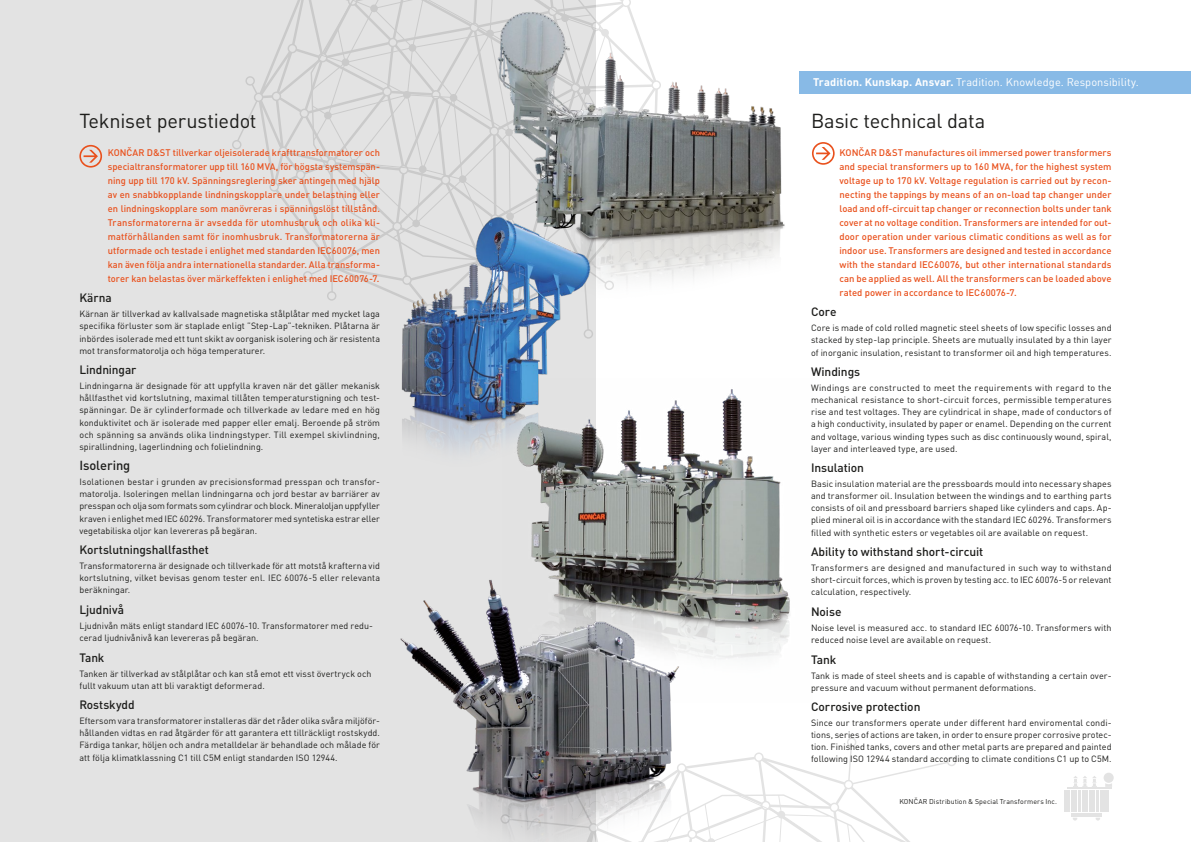
<style>
.page{position:relative;width:1191px;height:842px;background:#fff}
.page>*{position:absolute;margin:0;border:0;box-sizing:border-box;transform-origin:0 0}
.t1{font:20px "DIN";letter-spacing:-.015em;color:#1d1d1b}
.t2{font:500 13px "DIN";letter-spacing:-.01em;color:#1d1d1b}
.t3{font:500 12px "DIN";letter-spacing:-.005em;color:#1d1d1b}
.t4{font:11px "DIN";letter-spacing:.005em;color:#fff}
.t5{font:500 9.5px/14px "DIN";letter-spacing:.005em;color:#e9511d;text-align:justify}
.t6{font:9px/12.1px "DIN";letter-spacing:.005em;color:#1d1d1b;text-align:justify}
.t7{font:7px "DIN";letter-spacing:.01em;color:#1d1d1b}
.s1{font-weight:700}
</style>
<div class="page">
<div style="left:0;top:0;width:595px;height:842px;background:#e3e3e3"></div>
<svg style="left:682px;top:737px;width:274px;height:105px"></svg>
<svg style="left:232px;top:76px;width:22px;height:73px"></svg>
<svg style="left:254px;top:0;width:377px;height:301px"></svg>
<svg style="left:812px;top:142px;width:22px;height:23px"></svg>
<svg style="left:79px;top:145px;width:23px;height:23px"></svg>
<img style="left:531px;top:378px;width:259px;height:281px">
<img style="left:483px;top:4px;width:302px;height:335px">
<img style="left:386px;top:213px;width:208px;height:267px">
<img style="left:400px;top:577px;width:282px;height:265px">
<svg style="left:1105px;top:783px;width:7px;height:4px"></svg>
<svg style="left:1073px;top:776px;width:24px;height:11px"></svg>
<div style="left:1103px;top:773px;width:10px;height:10px;background:#e3e3e3;border-radius:50%"></div>
<hr style="left:1067px;top:788px;width:45px;height:1px;background:#e3e3e3">
<div style="left:1064px;top:790px;width:5px;height:22px;background:#e3e3e3"></div>
<hr style="left:1071px;top:790px;width:2px;height:22px;background:#e3e3e3">
<hr style="left:1074px;top:790px;width:3px;height:22px;background:#e3e3e3">
<hr style="left:1078px;top:790px;width:2px;height:22px;background:#e3e3e3">
<hr style="left:1082px;top:790px;width:2px;height:22px;background:#e3e3e3">
<hr style="left:1085px;top:790px;width:2px;height:22px;background:#e3e3e3">
<hr style="left:1089px;top:790px;width:2px;height:22px;background:#e3e3e3">
<hr style="left:1092px;top:790px;width:3px;height:22px;background:#e3e3e3">
<hr style="left:1096px;top:790px;width:2px;height:22px;background:#e3e3e3">
<hr style="left:1100px;top:790px;width:2px;height:22px;background:#e3e3e3">
<div style="left:1103px;top:790px;width:5px;height:22px;background:#e3e3e3"></div>
<hr style="left:1071px;top:813px;width:31px;height:4px;background:#e3e3e3">
<div style="left:799px;top:71px;width:392px;height:23px;background:#88bae6"></div>
<h1 class="t1" style="left:79px;top:108px;width:179px">Tekniset perustiedot</h1>
<p class="t5" style="left:108px;top:145px;width:274px">KONČAR D&amp;ST tillverkar oljeisolerade krafttransformatorer och specialtransformatorer upp till 160 MVA, för högsta systemspän&shy;ning upp till 170 kV. Spänningsreglering sker antingen med hjälp av en snabbkopplande lindningskopplare under belastning eller en lindningskopplare som manövreras i spänningslöst tillstånd.<br>Transformatorerna är avsedda för utomhusbruk och olika kli&shy;matförhållanden samt för inomhusbruk. Transformatorerna är utformade och testade i enlighet med standarden IEC60076, men kan även följa andra internationella standarder. Alla transforma&shy;torer kan belastas över märkeffekten i enlighet med IEC60076-7.</p>
<h3 class="t3" style="left:79px;top:290px;width:34px">Kärna</h3>
<p class="t6" style="left:79px;top:308px;width:302px">Kärnan är tillverkad av kallvalsade magnetiska stålplåtar med mycket laga specifika förluster som är staplade enligt ”Step-Lap”-tekniken. Plåtarna är inbördes isolerade med ett tunt skikt av oorganisk isolering och är resistenta mot transformatorolja och höga temperaturer.</p>
<h3 class="t3" style="left:79px;top:362px;width:59px">Lindningar</h3>
<p class="t6" style="left:79px;top:380px;width:302px">Lindningarna är designade för att uppfylla kraven när det gäller mekanisk hållfasthet vid kortslutning, maximal tillåten temperaturstigning och test&shy;spänningar. De är cylinderformade och tillverkade av ledare med en hög konduktivitet och är isolerade med papper eller emalj. Beroende på ström och spänning sa används olika lindningstyper. Till exempel skivlindning, spirallindning, lagerlindning och folielindning.</p>
<h2 class="t2" style="left:79px;top:457px;width:52px">Isolering</h2>
<p class="t6" style="left:79px;top:476px;width:302px">Isolationen bestar i grunden av precisionsformad presspan och transfor&shy;matorolja. Isoleringen mellan lindningarna och jord bestar av barriärer av presspan och olja som formats som cylindrar och block. Mineraloljan uppfyller kraven i enlighet med IEC 60296. Transformatorer med syntetiska estrar eller vegetabiliska oljor kan levereras på begäran.</p>
<h3 class="t3" style="left:79px;top:542px;width:131px">Kortslutningshallfasthet</h3>
<p class="t6" style="left:79px;top:560px;width:302px">Transformatorerna är designade och tillverkade för att motstå krafterna vid kortslutning, vilket bevisas genom tester enl. IEC 60076-5 eller relevanta beräkningar.</p>
<h3 class="t3" style="left:79px;top:602px;width:46px">Ljudnivå</h3>
<p class="t6" style="left:79px;top:619px;width:295px">Ljudnivån mäts enligt standard IEC 60076-10. Transformatorer med redu&shy;cerad ljudnivånivå kan levereras på begäran.</p>
<h3 class="t3" style="left:79px;top:650px;width:27px">Tank</h3>
<p class="t6" style="left:79px;top:667px;width:294px">Tanken är tillverkad av stålplåtar och kan stå emot ett visst övertryck och fullt vakuum utan att bli varaktigt deformerad.</p>
<h3 class="t3" style="left:79px;top:697px;width:57px">Rostskydd</h3>
<p class="t6" style="left:79px;top:715px;width:302px">Eftersom vara transformatorer installeras där det råder olika svåra miljöför&shy;hållanden vidtas en rad åtgärder för att garantera ett tillräckligt rostskydd.<br>Färdiga tankar, höljen och andra metalldelar är behandlade och målade för att följa klimatklassning C1 till C5M enligt standarden ISO 12944.</p>
<p class="t4" style="left:813px;top:75px;width:327px"><span class="s1">Tradition. Kunskap. Ansvar.</span> Tradition. Knowledge. Responsibility.</p>
<h1 class="t1" style="left:811px;top:108px;width:176px">Basic technical data</h1>
<p class="t5" style="left:839px;top:145px;width:274px">KONČAR D&amp;ST manufactures oil immersed power transformers and special transformers up to 160 MVA, for the highest system voltage up to 170 kV. Voltage regulation is carried out by recon&shy;necting the tappings by means of an on-load tap changer under load and off-circuit tap changer or reconnection bolts under tank cover at no voltage condition. Transformers are intended for out&shy;door operation under various climatic conditions as well as for indoor use. Transformers are designed and tested in accordance with the standard IEC60076, but other international standards can be applied as well. All the transformers can be loaded above rated power in accordance to IEC60076-7.</p>
<h3 class="t3" style="left:811px;top:304px;width:27px">Core</h3>
<p class="t6" style="left:811px;top:322px;width:302px">Core is made of cold rolled magnetic steel sheets of low specific losses and stacked by step-lap principle. Sheets are mutually insulated by a thin layer of inorganic insulation, resistant to transformer oil and high temperatures.</p>
<h3 class="t3" style="left:811px;top:364px;width:51px">Windings</h3>
<p class="t6" style="left:811px;top:382px;width:302px">Windings are constructed to meet the requirements with regard to the mechanical resistance to short-circuit forces, permissible temperatures rise and test voltages. They are cylindrical in shape, made of conductors of a high conductivity, insulated by paper or enamel. Depending on the current and voltage, various winding types such as disc continuously wound, spiral, layer and interleaved type, are used.</p>
<h3 class="t3" style="left:811px;top:460px;width:55px">Insulation</h3>
<p class="t6" style="left:811px;top:478px;width:302px">Basic insulation material are the pressboards mould into necessary shapes and transformer oil. Insulation between the windings and to earthing parts consists of oil and pressboard barriers shaped like cylinders and caps. Ap&shy;plied mineral oil is in accordance with the standard IEC 60296. Transformers filled with synthetic esters or vegetables oil are available on request.</p>
<h3 class="t3" style="left:811px;top:544px;width:174px">Ability to withstand short-circuit</h3>
<p class="t6" style="left:811px;top:562px;width:302px">Transformers are designed and manufactured in such way to withstand short-circuit forces, which is proven by testing acc. to IEC 60076-5 or relevant calculation, respectively.</p>
<h3 class="t3" style="left:811px;top:604px;width:32px">Noise</h3>
<p class="t6" style="left:811px;top:621px;width:302px">Noise level is measured acc. to standard IEC 60076-10. Transformers with reduced noise level are available on request.</p>
<h3 class="t3" style="left:811px;top:651px;width:27px">Tank</h3>
<p class="t6" style="left:811px;top:669px;width:302px">Tank is made of steel sheets and is capable of withstanding a certain over&shy;pressure and vacuum without permanent deformations.</p>
<h3 class="t3" style="left:811px;top:699px;width:111px">Corrosive protection</h3>
<p class="t6" style="left:811px;top:717px;width:302px">Since our transformers operate under different hard enviromental condi&shy;tions, series of actions are taken, in order to ensure proper corrosive protec&shy;tion. Finished tanks, covers and other metal parts are prepared and painted following ISO 12944 standard according to climate conditions C1 up to C5M.</p>
<p class="t7" style="left:899px;top:797px;width:159px">KONČAR Distribution &amp; Special Transformers Inc.</p>
</div>
